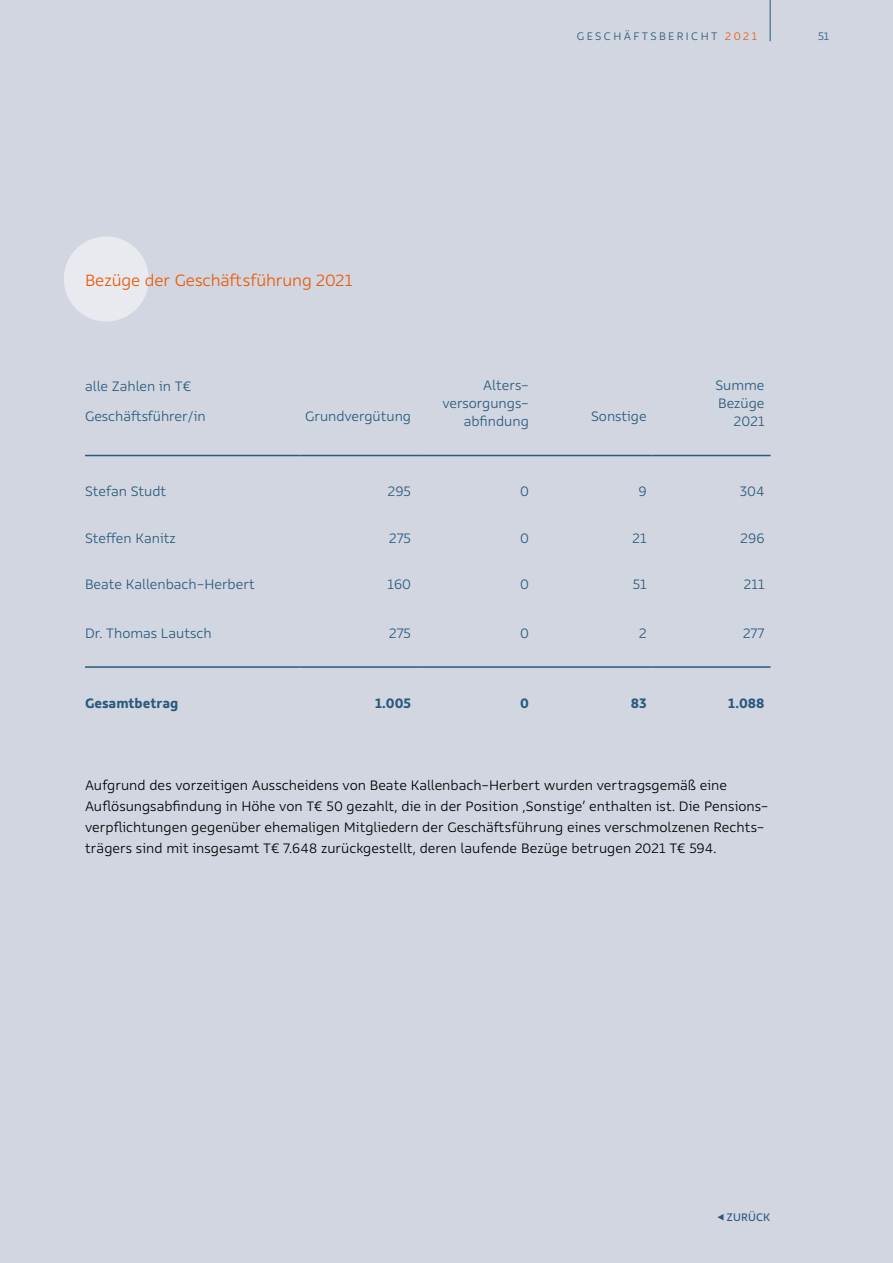
<style>
.page{position:relative;width:893px;height:1263px;background:#d1d6e1}
.page>*{position:absolute;margin:0;border:0;box-sizing:border-box;transform-origin:0 0}
.t1{font:300 18px "Rehn";letter-spacing:-.005em;color:#ea5a06}
.t2{font:300 15px/21px "Rehn";color:#000}
.t3{font:300 15px/18px "Rehn";color:#295a7b;text-align:right}
.t4{font:700 15px "Rehn";color:#295a7b}
.t5{font:300 12px "Rehn";letter-spacing:.2em;color:#295a7b}
.t6{font:12px "Rehn";letter-spacing:.005em;color:#295a7b}
.s1{color:#ea5a06}
.s2{font-weight:700}
</style>
<div class="page">
<hr style="left:85px;top:455px;width:214px;height:1px;background:#295a7b">
<hr style="left:299px;top:455px;width:118px;height:1px;background:#295a7b">
<hr style="left:417px;top:455px;width:118px;height:1px;background:#295a7b">
<hr style="left:535px;top:455px;width:118px;height:1px;background:#295a7b">
<hr style="left:653px;top:455px;width:118px;height:1px;background:#295a7b">
<hr style="left:85px;top:666px;width:214px;height:2px;background:#295a7b">
<hr style="left:299px;top:666px;width:118px;height:2px;background:#295a7b">
<hr style="left:417px;top:666px;width:118px;height:2px;background:#295a7b">
<hr style="left:535px;top:666px;width:118px;height:2px;background:#295a7b">
<hr style="left:653px;top:666px;width:118px;height:2px;background:#295a7b">
<hr style="left:770px;top:0;width:1px;height:41px;background:#295a7b">
<div style="left:64px;top:236px;width:85px;height:85px;background:#e8eaf0;border-radius:50%"></div>
<h5 class="t1" style="left:85px;top:268px;width:269px">Bezüge der Geschäftsführung 2021</h5>
<p class="t5" style="left:577px;top:28px;width:181px">GESCHÄFTSBERICHT <span class="s1">2021</span></p>
<p class="t5" style="left:818px;top:28px;width:13px">51</p>
<p class="t3" style="left:85px;top:377px;width:108px">alle Zahlen in T€</p>
<p class="t3" style="left:442px;top:376px;width:88px">Alters&shy;versorgungs-</p>
<p class="t3" style="left:464px;top:412px;width:67px">abfindung</p>
<p class="t3" style="left:85px;top:407px;width:122px">Geschäftsführer/in</p>
<p class="t3" style="left:305px;top:407px;width:107px">Grundvergütung</p>
<p class="t3" style="left:591px;top:407px;width:57px">Sonstige</p>
<p class="t3" style="left:715px;top:376px;width:51px;text-align:left">Summe<br>Bezüge</p>
<p class="t3" style="left:734px;top:412px;width:32px">2021</p>
<p class="t3" style="left:85px;top:482px;width:83px">Stefan Studt</p>
<p class="t3" style="left:388px;top:482px;width:25px">295</p>
<p class="t3" style="left:520px;top:482px;width:10px">0</p>
<p class="t3" style="left:638px;top:482px;width:10px">9</p>
<p class="t3" style="left:740px;top:482px;width:26px">304</p>
<p class="t3" style="left:85px;top:528px;width:92px">Steffen Kanitz</p>
<p class="t3" style="left:389px;top:528px;width:24px">275</p>
<p class="t3" style="left:520px;top:528px;width:10px">0</p>
<p class="t3" style="left:633px;top:528px;width:16px">21</p>
<p class="t3" style="left:740px;top:528px;width:26px">296</p>
<p class="t3" style="left:85px;top:575px;width:171px">Beate Kallenbach-Herbert</p>
<p class="t3" style="left:387px;top:575px;width:25px">160</p>
<p class="t3" style="left:520px;top:575px;width:10px">0</p>
<p class="t3" style="left:633px;top:575px;width:16px">51</p>
<p class="t3" style="left:744px;top:575px;width:22px">211</p>
<p class="t3" style="left:85px;top:624px;width:128px">Dr. Thomas Lautsch</p>
<p class="t3" style="left:389px;top:624px;width:24px">275</p>
<p class="t3" style="left:520px;top:624px;width:10px">0</p>
<p class="t3" style="left:639px;top:624px;width:9px">2</p>
<p class="t3" style="left:743px;top:624px;width:23px">277</p>
<p class="t4" style="left:85px;top:693px;width:95px">Gesamtbetrag</p>
<p class="t4" style="left:375px;top:693px;width:38px">1.005</p>
<p class="t4" style="left:520px;top:693px;width:10px">0</p>
<p class="t4" style="left:631px;top:693px;width:17px">83</p>
<p class="t4" style="left:728px;top:693px;width:38px">1.088</p>
<p class="t2" style="left:85px;top:774px;width:685px">Aufgrund des vorzeitigen Ausscheidens von Beate Kallenbach-Herbert wurden vertragsgemäß eine Auflösungsabfindung in Höhe von T€ 50 gezahlt, die in der Position ‚Sonstige’ enthalten ist. Die Pensions&shy;verpflichtungen gegenüber ehemaligen Mitgliedern der Geschäftsführung eines verschmolzenen Rechts&shy;trägers sind mit insgesamt T€ 7.648 zurückgestellt, deren laufende Bezüge betrugen 2021 T€ 594.</p>
<p class="t6" style="left:717px;top:1209px;width:55px"><span class="s2">◄</span> ZURÜCK</p>
</div>
